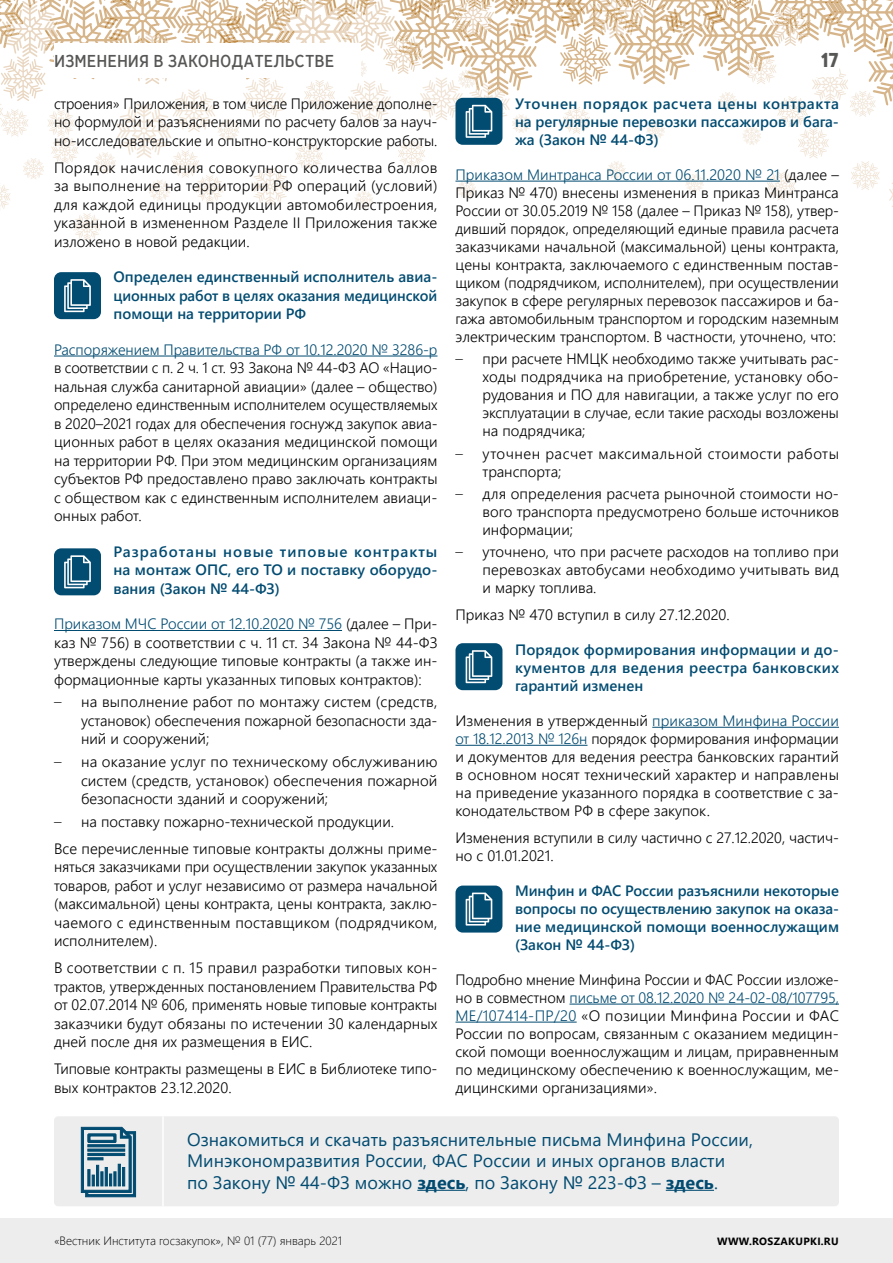
<style>
.page{position:relative;width:893px;height:1263px;background:#fff}
.page>*{position:absolute;margin:0;border:0;box-sizing:border-box;transform-origin:0 0}
.t1{font:700 21px "Leto Sans Condensed";color:#575756}
.t2{font:18px/21.6px "Segoe UI";color:#024b71}
.t3{font:18px "Leto Sans Condensed";color:#575756}
.t4{font:300 15px/18.5px "Segoe UI";color:#000;text-align:justify}
.t5{font:600 15px/18px "Segoe UI";color:#024b71;text-align:justify}
.t6{font:300 15px/18px "Segoe UI";letter-spacing:.035em;color:#000}
.t7{font:300 15px "Segoe UI";letter-spacing:-.005em;color:#024b71}
.t8{font:300 12px "Segoe UI";color:#000}
.t9{font:700 10.5px "Segoe UI";letter-spacing:.035em;color:#000}
.s1{color:#024b71}
.s2{font-style:inherit}
.s3{font-weight:700}
</style>
<div class="page">
<div style="left:0;top:1218px;width:893px;height:45px;background:#ededed"></div>
<hr style="left:54px;top:356px;width:383px;height:1px;background:#024b71">
<hr style="left:54px;top:630px;width:288px;height:1px;background:#024b71">
<hr style="left:652px;top:727px;width:187px;height:1px;background:#024b71">
<hr style="left:455px;top:745px;width:132px;height:1px;background:#024b71">
<hr style="left:569px;top:1004px;width:270px;height:1px;background:#024b71">
<hr style="left:455px;top:1022px;width:122px;height:1px;background:#024b71">
<div style="left:455px;top:643px;width:47px;height:47px;background:#024b71;border-radius:7px"></div>
<svg style="left:466px;top:650px;width:26px;height:33px"></svg>
<div style="left:455px;top:885px;width:47px;height:47px;background:#024b71;border-radius:7px"></div>
<svg style="left:466px;top:892px;width:26px;height:33px"></svg>
<svg style="left:0;top:0;width:893px;height:241px"></svg>
<div style="left:54px;top:272px;width:47px;height:47px;background:#024b71;border-radius:7px"></div>
<svg style="left:64px;top:279px;width:27px;height:33px"></svg>
<div style="left:54px;top:548px;width:47px;height:47px;background:#024b71;border-radius:7px"></div>
<svg style="left:64px;top:555px;width:27px;height:33px"></svg>
<div style="left:54px;top:1116px;width:785px;height:90px;background:#ededed;border-radius:4px"></div>
<hr style="left:417px;top:1190px;width:49px;height:1px;background:#024b71">
<hr style="left:666px;top:1190px;width:48px;height:1px;background:#024b71">
<hr style="left:162px;top:1116px;width:2px;height:90px;background:#fff">
<svg style="left:81px;top:1127px;width:55px;height:70px"></svg>
<p class="t3" style="left:54px;top:49px;width:282px">ИЗМЕНЕНИЯ В ЗАКОНОДАТЕЛЬСТВЕ</p>
<h1 class="t1" style="left:821px;top:46px;width:19px">17</h1>
<p class="t4" style="left:54px;top:93px;width:385px">строения» Приложения, в том числе Приложение дополне&shy;но формулой и разъяснениями по расчету балов за науч&shy;но-исследовательские и опытно-конструкторские работы.</p>
<p class="t4" style="left:54px;top:157px;width:385px">Порядок начисления совокупного количества баллов за выполнение на территории РФ операций (условий) для каждой единицы продукции автомобилестроения, указанной в измененном Разделе II Приложения также изложено в новой редакции.</p>
<p class="t5" style="left:114px;top:266px;width:325px;line-height:18.5px">Определен единственный исполнитель авиа&shy;ционных работ в целях оказания медицинской помощи на территории РФ</p>
<p class="t7" style="left:54px;top:335px;width:385px">Распоряжением Правительства РФ от 10.12.2020 № 3286-р</p>
<p class="t4" style="left:54px;top:357px;width:385px;text-align:left">в соответствии с п. 2 ч. 1 ст. 93 Закона № 44-ФЗ АО «Нацио&shy;нальная служба санитарной авиации» (далее – общество) определено единственным исполнителем осуществляемых в 2020–2021 годах для обеспечения госнужд закупок авиа&shy;ционных работ в целях оказания медицинской помощи на территории РФ. При этом медицинским организациям субъектов РФ предоставлено право заключать контракты с обществом как с единственным исполнителем авиаци&shy;онных работ.</p>
<p class="t5" style="left:114px;top:541px;width:325px;line-height:18.5px">Разработаны новые типовые контракты на монтаж ОПС, его ТО и поставку оборудо&shy;вания (Закон № 44-ФЗ)</p>
<p class="t4" style="left:54px;top:613px;width:385px"><span class="s1">Приказом МЧС России от 12.10.2020 № 756</span> (далее – При&shy;каз № 756) в соответствии с ч. 11 ст. 34 Закона № 44-ФЗ утверждены следующие типовые контракты (а также ин&shy;формационные карты указанных типовых контрактов):</p>
<p class="t4" style="left:81px;top:691px;width:358px;text-indent:-27px"><span class="s2">–</span> на выполнение работ по монтажу систем (средств, установок) обеспечения пожарной безопасности зда&shy;ний и сооружений;</p>
<p class="t4" style="left:81px;top:751px;width:358px;text-indent:-27px"><span class="s2">–</span> на оказание услуг по техническому обслуживанию систем (средств, установок) обеспечения пожарной безопасности зданий и сооружений;</p>
<p class="t4" style="left:54px;top:807px;width:385px;line-height:27px"><span class="s2">–</span> на поставку пожарно-технической продукции.<br>Все перечисленные типовые контракты должны приме-</p>
<p class="t4" style="left:54px;top:856px;width:385px">няться заказчиками при осуществлении закупок указанных товаров, работ и услуг независимо от размера начальной (максимальной) цены контракта, цены контракта, заклю&shy;чаемого с единственным поставщиком (подрядчиком, исполнителем).</p>
<p class="t4" style="left:54px;top:957px;width:385px">В соответствии с п. 15 правил разработки типовых кон&shy;трактов, утвержденных постановлением Правительства РФ от 02.07.2014 № 606, применять новые типовые контракты заказчики будут обязаны по истечении 30 календарных дней после дня их размещения в ЕИС.</p>
<p class="t4" style="left:54px;top:1058px;width:385px">Типовые контракты размещены в ЕИС в Библиотеке типо&shy;вых контрактов 23.12.2020.</p>
<p class="t5" style="left:515px;top:93px;width:325px">Уточнен порядок расчета цены контракта на регулярные перевозки пассажиров и бага&shy;жа (Закон № 44-ФЗ)</p>
<p class="t4" style="left:455px;top:164px;width:385px;line-height:18px"><span class="s1">Приказом Минтранса России от 06.11.2020 № 21</span> (далее – Приказ № 470) внесены изменения в приказ Минтранса России от 30.05.2019 № 158 (далее – Приказ № 158), утвер&shy;дивший порядок, определяющий единые правила расчета заказчиками начальной (максимальной) цены контракта, цены контракта, заключаемого с единственным постав&shy;щиком (подрядчиком, исполнителем), при осуществлении закупок в сфере регулярных перевозок пассажиров и ба&shy;гажа автомобильным транспортом и городским наземным электрическим транспортом. В частности, уточнено, что:</p>
<p class="t4" style="left:482px;top:348px;width:358px;line-height:18px;text-indent:-27px"><span class="s2">–</span> при расчете НМЦК необходимо также учитывать рас&shy;ходы подрядчика на приобретение, установку обо&shy;рудования и ПО для навигации, а также услуг по его эксплуатации в случае, если такие расходы возложены на подрядчика;</p>
<p class="t6" style="left:482px;top:443px;width:358px;text-indent:-27px"><span class="s2">–</span> уточнен расчет максимальной стоимости работы транспорта;</p>
<p class="t4" style="left:482px;top:483px;width:358px;line-height:18px;text-indent:-27px"><span class="s2">–</span> для определения расчета рыночной стоимости но&shy;вого транспорта предусмотрено больше источников информации;</p>
<p class="t4" style="left:482px;top:541px;width:358px;line-height:18px;text-indent:-27px"><span class="s2">–</span> уточнено, что при расчете расходов на топливо при перевозках автобусами необходимо учитывать вид и марку топлива.</p>
<p class="t4" style="left:455px;top:604px;width:276px">Приказ № 470 вступил в силу 27.12.2020.</p>
<p class="t5" style="left:515px;top:639px;width:326px">Порядок формирования информации и до&shy;кументов для ведения реестра банковских гарантий изменен</p>
<p class="t4" style="left:455px;top:710px;width:385px;line-height:18px">Изменения в утвержденный <span class="s1">приказом Минфина России от 18.12.2013 № 126н</span> порядок формирования информации и документов для ведения реестра банковских гарантий в основном носят технический характер и направлены на приведение указанного порядка в соответствие с за&shy;конодательством РФ в сфере закупок.</p>
<p class="t4" style="left:455px;top:827px;width:385px;line-height:18px">Изменения вступили в силу частично с 27.12.2020, частич&shy;но с 01.01.2021.</p>
<p class="t5" style="left:515px;top:880px;width:326px">Минфин и ФАС России разъяснили некоторые вопросы по осуществлению закупок на оказа&shy;ние медицинской помощи военнослужащим (Закон № 44-ФЗ)</p>
<p class="t4" style="left:455px;top:969px;width:385px;line-height:18px">Подробно мнение Минфина России и ФАС России изложе&shy;но в совместном <span class="s1">письме от 08.12.2020 № 24-02-08/107795, МЕ/107414-ПР/20</span> «О позиции Минфина России и ФАС России по вопросам, связанным с оказанием медицин&shy;ской помощи военнослужащим и лицам, приравненным по медицинскому обеспечению к военнослужащим, ме&shy;дицинскими организациями».</p>
<p class="t2" style="left:187px;top:1127px;width:567px">Ознакомиться и скачать разъяснительные письма Минфина России,<br>Минэкономразвития России, ФАС России и иных органов власти<br>по Закону № 44-ФЗ можно <span class="s3">здесь</span>, по Закону № 223-ФЗ – <span class="s3">здесь</span>.</p>
<p class="t8" style="left:54px;top:1229px;width:290px">«Вестник Института госзакупок», № 01 (77) январь 2021</p>
<p class="t9" style="left:717px;top:1231px;width:123px">WWW.ROSZAKUPKI.RU</p>
</div>
